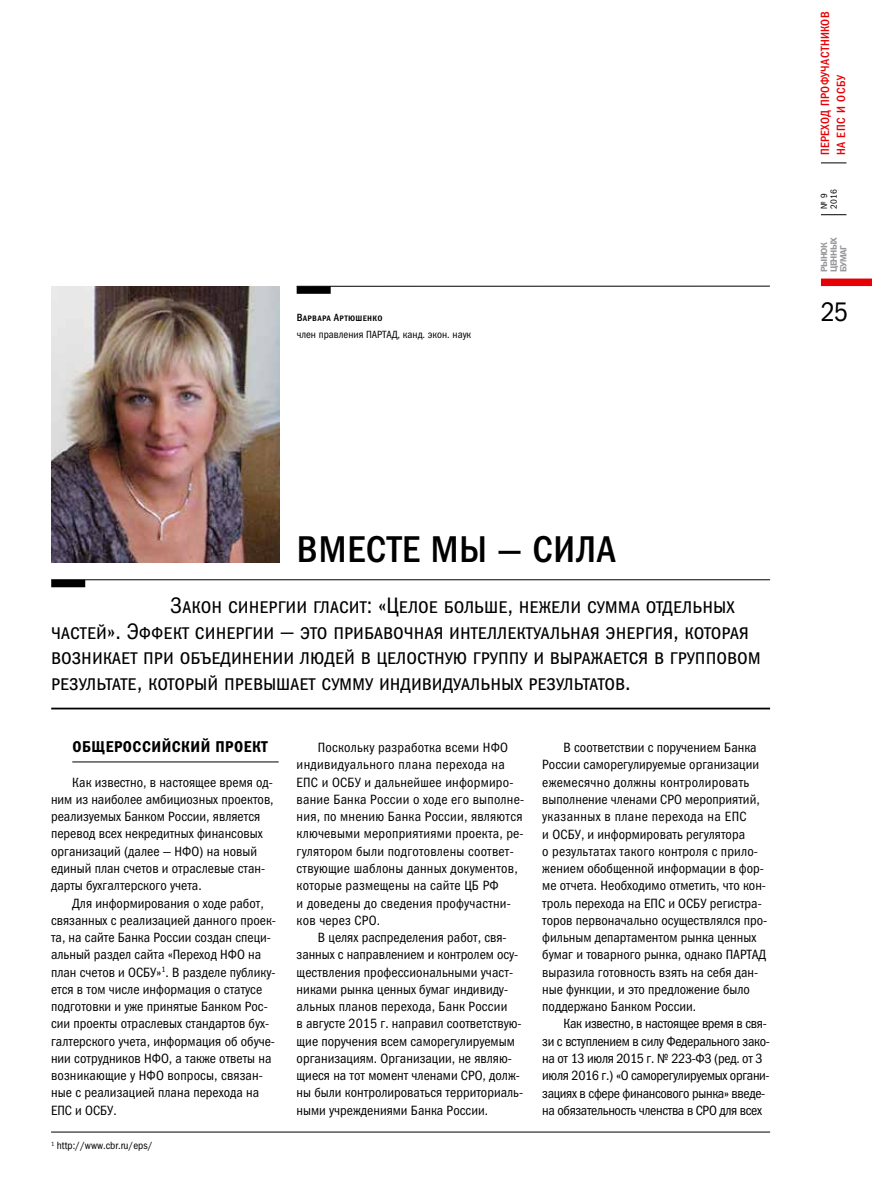
<style>
.page{position:relative;width:872px;height:1200px;background:#fff}
.page>*{position:absolute;margin:0;border:0;box-sizing:border-box;transform-origin:0 0}
.t1{font:37.5px "Franklin Gothic Medi Cond ITC";color:#000}
.t2{font:27px "Franklin Gothic Book Cond C";color:#000}
.t3{font:22.5px/25.5px "Franklin Gothic Book Cond SCC";color:#000}
.t4{font:15.75px "Franklin Gothic Demi Cond ITC";letter-spacing:.035em;color:#000}
.t5{font:13.5px/17.2px "Franklin Gothic Book Cond ITC";color:#000}
.t6{font:13.5px/17.2px "Franklin Gothic Book Cond ITC";letter-spacing:-.025em;color:#000}
.t7{font:12px/15.8px "Franklin Gothic Medi Cond C";letter-spacing:.03em;color:#e60005}
.t8{font:10.5px "Franklin Gothic Book Cond ITC";color:#000}
.t9{font:10.5px "Franklin Gothic Medi Cond SCC";letter-spacing:.025em;color:#000}
.t10{font:9px/9.6px "Franklin Gothic Demi C";letter-spacing:-.05em;color:#98989c}
.t11{font:9px/9.6px "Franklin Gothic Book Cond C";color:#000}
</style>
<div class="page">
<svg style="left:821px;top:214px;width:25px;height:1px"></svg>
<svg style="left:821px;top:163px;width:25px;height:1px"></svg>
<div style="left:821px;top:278px;width:51px;height:8px;background:#e60005"></div>
<hr style="left:72px;top:761px;width:207px;height:1px;background:#000">
<img style="left:51px;top:286px;width:228px;height:276px">
<div style="left:297px;top:286px;width:34px;height:8px;background:#000"></div>
<hr style="left:297px;top:286px;width:473px;height:1px;background:#000">
<div style="left:51px;top:579px;width:34px;height:8px;background:#000"></div>
<hr style="left:51px;top:579px;width:719px;height:1px;background:#000">
<hr style="left:51px;top:707px;width:719px;height:2px;background:#000">
<hr style="left:51px;top:1131px;width:719px;height:1px;background:#000">
<p class="t9" style="left:297px;top:311px;width:87px">Варвара Артюшенко</p>
<p class="t8" style="left:297px;top:328px;width:176px">член правления ПАРТАД, канд. экон. наук</p>
<p class="t7" style="left:817px;top:155px;width:145px;rotate:-90deg">переход профучастников на епс и осбу</p>
<p class="t11" style="left:819px;top:208px;width:21px;rotate:-90deg">№ 9<br>2016</p>
<p class="t10" style="left:819px;top:272px;width:37px;rotate:-90deg">РЫНОК<br>ЦЕННЫХ<br>БУМАГ</p>
<h2 class="t2" style="left:821px;top:296px;width:29px">25</h2>
<h1 class="t1" style="left:297px;top:527px;width:319px">Вместе мы — сила</h1>
<p class="t3" style="left:51px;top:592px;width:711px;text-indent:119px">Закон синергии гласит: «Целое больше, нежели сумма отдельных частей». Эффект синергии — это прибавочная интеллектуальная энергия, которая возникает при объединении людей в целостную группу и выражается в групповом результате, который превышает сумму индивидуальных результатов.</p>
<p class="t4" style="left:72px;top:737px;width:197px">Общероссийский проект</p>
<p class="t5" style="left:51px;top:773px;width:224px;text-indent:21px">Как известно, в настоящее время од&shy;ним из наиболее амбициозных проектов, реализуемых Банком России, является перевод всех некредитных финансовых организаций (далее — НФО) на новый единый план счетов и отраслевые стан&shy;дарты бухгалтерского учета.</p>
<p class="t5" style="left:51px;top:894px;width:226px;text-indent:21px">Для информирования о ходе работ, связанных с реализацией данного проек&shy;та, на сайте Банка России создан специ&shy;альный раздел сайта «Переход НФО на план счетов и ОСБУ»<sup>1</sup>. В разделе публику&shy;ется в том числе информация о статусе подготовки и уже принятые Банком Рос&shy;сии проекты отраслевых стандартов бух&shy;галтерского учета, информация об обуче&shy;нии сотрудников НФО, а также ответы на возникающие у НФО вопросы, связан&shy;ные с реализацией плана перехода на ЕПС и ОСБУ.</p>
<p class="t8" style="left:51px;top:1138px;width:103px"><sup>1</sup> http://www.cbr.ru/eps/</p>
<p class="t5" style="left:297px;top:738px;width:229px;text-indent:21px">Поскольку разработка всеми НФО индивидуального плана перехода на ЕПС и ОСБУ и дальнейшее информиро&shy;вание Банка России о ходе его выполне&shy;ния, по мнению Банка России, являются ключевыми мероприятиями проекта, ре&shy;гулятором были подготовлены соответ&shy;ствующие шаблоны данных документов, которые размещены на сайте ЦБ РФ<br>и доведены до сведения профучастни&shy;ков через СРО.</p>
<p class="t5" style="left:297px;top:928px;width:228px;text-indent:21px">В целях распределения работ, свя&shy;занных с направлением и контролем осу&shy;ществления профессиональными участ&shy;никами рынка ценных бумаг индивиду&shy;альных планов перехода, Банк России<br>в августе 2015 г. направил соответствую&shy;щие поручения всем саморегулируемым организациям. Организации, не являю&shy;щиеся на тот момент членами СРО, долж&shy;ны были контролироваться территориаль&shy;ными учреждениями Банка России.</p>
<p class="t5" style="left:542px;top:739px;width:226px;text-indent:21px">В соответствии с поручением Банка России саморегулируемые организации ежемесячно должны контролировать выполнение членами СРО мероприятий, указанных в плане перехода на ЕПС<br>и ОСБУ, и информировать регулятора<br>о результатах такого контроля с прило&shy;жением обобщенной информации в фор&shy;ме отчета. Необходимо отметить, что кон&shy;троль перехода на ЕПС и ОСБУ регистра&shy;торов первоначально осуществлялся про&shy;фильным департаментом рынка ценных бумаг и товарного рынка, однако ПАРТАД выразила готовность взять на себя дан&shy;ные функции, и это предложение было поддержано Банком России.</p>
<p class="t6" style="left:542px;top:1015px;width:229px;text-indent:21px">Как известно, в настоящее время в свя&shy;зи с вступлением в силу Федерального зако&shy;на от 13 июля 2015 г. № 223-ФЗ (ред. от 3 июля 2016 г.) «О саморегулируемых органи&shy;зациях в сфере финансового рынка» введе&shy;на обязательность членства в СРО для всех</p>
</div>
